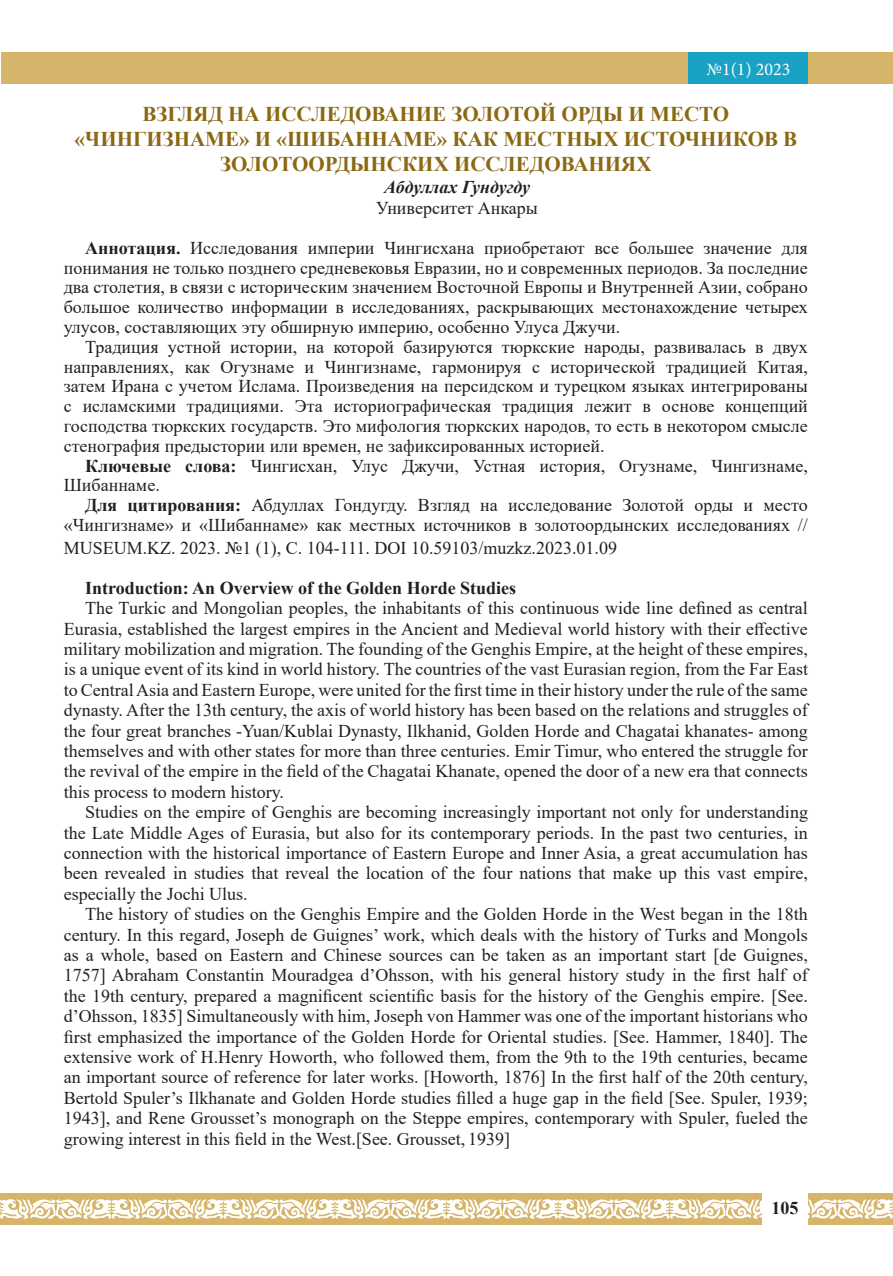
<style>
.page{position:relative;width:893px;height:1276px;background:#fff}
.page>*{position:absolute;margin:0;border:0;box-sizing:border-box;transform-origin:0 0}
.t1{font:700 21px/25.2px "Times New Roman";color:#8b6812;text-align:center}
.t2{font:18px/20.4px "Times New Roman";color:#231f20;text-align:justify}
.t3{font:700 18px "Times New Roman";color:#231f20}
.t4{font:italic 700 18px "Times New Roman";color:#231f20}
.t5{font:18px "Minion Pro";color:#fff}
.s1{font-weight:700}
</style>
<div class="page">
<div style="left:1px;top:52px;width:892px;height:32px;background:#d6b46a"></div>
<div style="left:689px;top:52px;width:119px;height:32px;background:#18a2c4"></div>
<div style="left:0;top:1193px;width:893px;height:32px;background:#d6b46a"></div>
<svg style="left:1px;top:1199px;width:892px;height:20px"></svg>
<div style="left:762px;top:1179px;width:46px;height:88px;background:#fff"></div>
<p class="t5" style="left:706px;top:57px;width:86px">№1(1) 2023</p>
<p class="t1" style="left:74px;top:100px;width:724px">ВЗГЛЯД НА ИССЛЕДОВАНИЕ ЗОЛОТОЙ ОРДЫ И МЕСТО «ЧИНГИЗНАМЕ» И «ШИБАННАМЕ» КАК МЕСТНЫХ ИСТОЧНИКОВ В<br>ЗОЛОТООРДЫНСКИХ ИССЛЕДОВАНИЯХ</p>
<p class="t4" style="left:384px;top:174px;width:147px">Абдуллах Гундугду</p>
<p class="t2" style="left:85px;top:188px;width:724px;line-height:39.6px;text-indent:291px">Университет Анкары<br><span class="s1">Аннотация.</span> Исследования империи Чингисхана приобретают все большее значение для</p>
<p class="t2" style="left:64px;top:257px;width:746px;line-height:19.8px">понимания не только позднего средневековья Евразии, но и современных периодов. За последние два столетия, в связи с историческим значением Восточной Европы и Внутренней Азии, собрано большое количество информации в исследованиях, раскрывающих местонахождение четырех улусов, составляющих эту обширную империю, особенно Улуса Джучи.</p>
<p class="t2" style="left:64px;top:336px;width:746px;line-height:19.8px;text-indent:21px">Традиция устной истории, на которой базируются тюркские народы, развивалась в двух направлениях, как Огузнаме и Чингизнаме, гармонируя с исторической традицией Китая, затем Ирана с учетом Ислама. Произведения на персидском и турецком языках интегрированы с исламскими традициями. Эта историографическая традиция лежит в основе концепций господства тюркских государств. Это мифология тюркских народов, то есть в некотором смысле стенография предыстории или времен, не зафиксированных историей.</p>
<p class="t2" style="left:64px;top:455px;width:746px;line-height:19.8px;text-indent:21px"><span class="s1">Ключевые слова:</span> Чингисхан, Улус Джучи, Устная история, Огузнаме, Чингизнаме,<br>Шибаннаме.</p>
<p class="t2" style="left:64px;top:495px;width:746px;line-height:19.8px;text-align:right"><span class="s1">Для цитирования:</span> Абдуллах Гондугду. Взгляд на исследование Золотой орды и место «Чингизнаме» и «Шибаннаме» как местных источников в золотоордынских исследованиях //</p>
<p class="t2" style="left:64px;top:537px;width:555px">MUSEUM.KZ. 2023. №1 (1), С. 104-111. DOI 10.59103/muzkz.2023.01.09</p>
<p class="t3" style="left:85px;top:575px;width:433px">Introduction: An Overview of the Golden Horde Studies</p>
<p class="t2" style="left:64px;top:597px;width:746px;text-indent:21px">The Turkic and Mongolian peoples, the inhabitants of this continuous wide line defined as central Eurasia, established the largest empires in the Ancient and Medieval world history with their effective military mobilization and migration. The founding of the Genghis Empire, at the height of these empires, is a unique event of its kind in world history. The countries of the vast Eurasian region, from the Far East to Central Asia and Eastern Europe, were united for the first time in their history under the rule of the same dynasty. After the 13th century, the axis of world history has been based on the relations and struggles of the four great branches -Yuan/Kublai Dynasty, Ilkhanid, Golden Horde and Chagatai khanates- among themselves and with other states for more than three centuries. Emir Timur, who entered the struggle for the revival of the empire in the field of the Chagatai Khanate, opened the door of a new era that connects this process to modern history.</p>
<p class="t2" style="left:64px;top:801px;width:746px;text-indent:21px">Studies on the empire of Genghis are becoming increasingly important not only for understanding the Late Middle Ages of Eurasia, but also for its contemporary periods. In the past two centuries, in connection with the historical importance of Eastern Europe and Inner Asia, a great accumulation has been revealed in studies that reveal the location of the four nations that make up this vast empire, especially the Jochi Ulus.</p>
<p class="t2" style="left:64px;top:903px;width:746px;text-indent:21px">The history of studies on the Genghis Empire and the Golden Horde in the West began in the 18th century. In this regard, Joseph de Guignes’ work, which deals with the history of Turks and Mongols as a whole, based on Eastern and Chinese sources can be taken as an important start [de Guignes, 1757] Abraham Constantin Mouradgea d’Ohsson, with his general history study in the first half of the 19th century, prepared a magnificent scientific basis for the history of the Genghis empire. [See. d’Ohsson, 1835] Simultaneously with him, Joseph von Hammer was one of the important historians who first emphasized the importance of the Golden Horde for Oriental studies. [See. Hammer, 1840]. The extensive work of H.Henry Howorth, who followed them, from the 9th to the 19th centuries, became an important source of reference for later works. [Howorth, 1876] In the first half of the 20th century, Bertold Spuler’s Ilkhanate and Golden Horde studies filled a huge gap in the field [See. Spuler, 1939; 1943], and Rene Grousset’s monograph on the Steppe empires, contemporary with Spuler, fueled the growing interest in this field in the West.[See. Grousset, 1939]</p>
<p class="t3" style="left:771px;top:1195px;width:28px">105</p>
</div>
